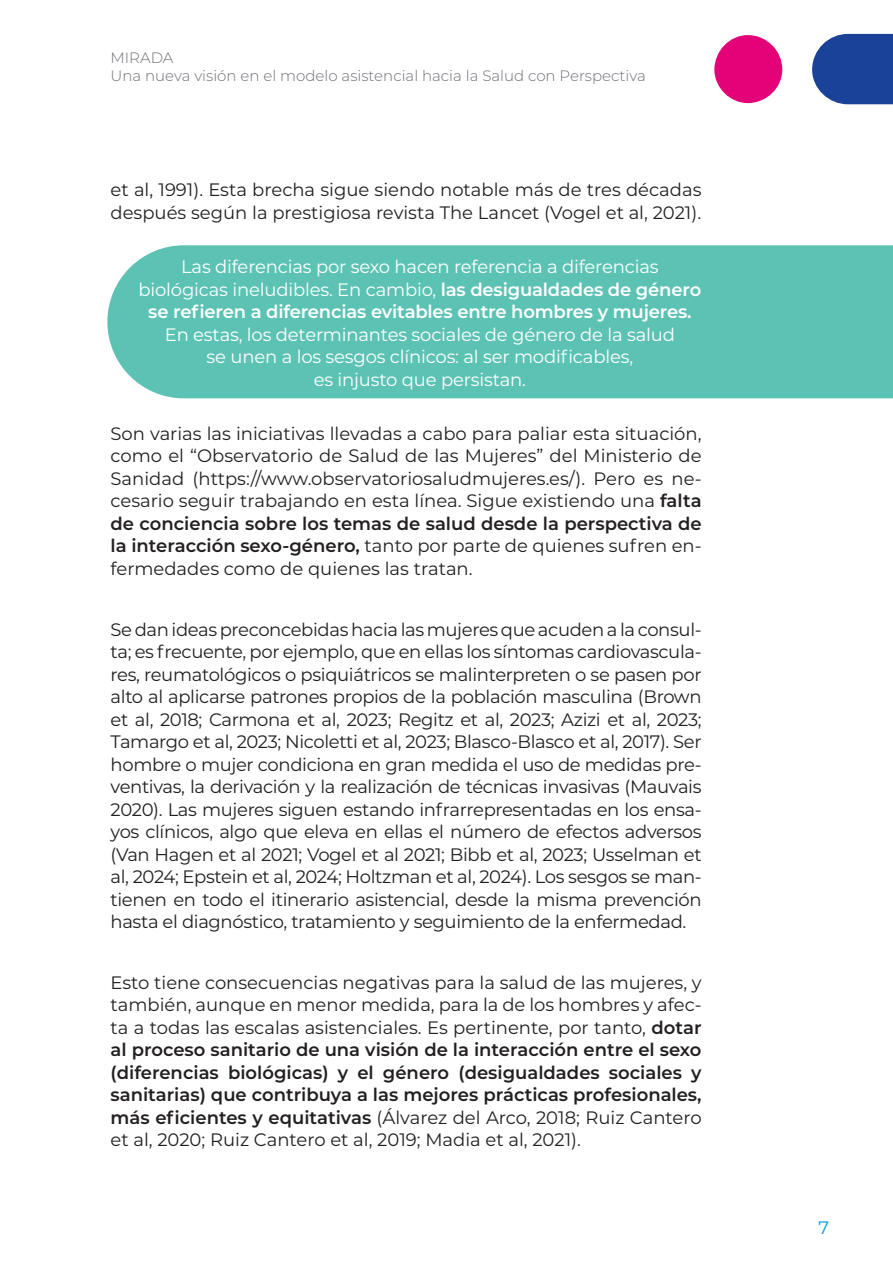
<style>
.page{position:relative;width:893px;height:1263px;background:#fff}
.page>*{position:absolute;margin:0;border:0;box-sizing:border-box;transform-origin:0 0}
.cuerpo_1{font:18px/22.5px "Montserrat";color:#231f20;text-align:justify}
.cuerpo_1-2{font:18px/22.5px "Montserrat";letter-spacing:-.01em;color:#fff;text-align:center}
.t1{font:18px "Montserrat";color:#069ddc}
.t2{font:300 15px/18px "Montserrat";color:#6d6f76}
.s1{font-weight:600}
</style>
<div class="page">
<svg style="left:812px;top:34px;width:81px;height:70px;background:#3054a2"></svg>
<div style="left:714px;top:35px;width:68px;height:68px;background:#e40278;border-radius:50%"></div>
<div style="left:107px;top:245px;width:786px;height:153px;background:#5cc3b4"></div>
<p class="t2" style="left:111px;top:49px;width:537px">MIRADA<br>Una nueva visión en el modelo asistencial hacia la Salud con Perspectiva</p>
<p class="cuerpo_1" style="left:111px;top:178px;width:592px">et al, 1991). Esta brecha sigue siendo notable más de tres décadas después según la prestigiosa revista The Lancet (Vogel et al, 2021).</p>
<p class="cuerpo_1-2" style="left:138px;top:255px;width:564px">Las diferencias por sexo hacen referencia a diferencias biológicas ineludibles. En cambio, <span class="s1">las desigualdades de género se refieren a diferencias evitables entre hombres y mujeres.<br></span>En estas, los determinantes sociales de género de la salud<br>se unen a los sesgos clínicos: al ser modificables,<br>es injusto que persistan.</p>
<p class="cuerpo_1" style="left:111px;top:422px;width:593px">Son varias las iniciativas llevadas a cabo para paliar esta situación, como el “Observatorio de Salud de las Mujeres” del Ministerio de Sanidad (https://www.observatoriosaludmujeres.es/). Pero es ne&shy;cesario seguir trabajando en esta línea. Sigue existiendo una <span class="s1">falta de conciencia sobre los temas de salud desde la perspectiva de la interacción sexo-género,</span> tanto por parte de quienes sufren en&shy;fermedades como de quienes las tratan.</p>
<p class="cuerpo_1" style="left:111px;top:617px;width:593px">Se dan ideas preconcebidas hacia las mujeres que acuden a la consul&shy;ta; es frecuente, por ejemplo, que en ellas los síntomas cardiovascula&shy;res, reumatológicos o psiquiátricos se malinterpreten o se pasen por alto al aplicarse patrones propios de la población masculina (Brown et al, 2018; Carmona et al, 2023; Regitz et al, 2023; Azizi et al, 2023; Tamargo et al, 2023; Nicoletti et al, 2023; Blasco-Blasco et al, 2017). Ser hombre o mujer condiciona en gran medida el uso de medidas pre&shy;ventivas, la derivación y la realización de técnicas invasivas (Mauvais 2020). Las mujeres siguen estando infrarrepresentadas en los ensa&shy;yos clínicos, algo que eleva en ellas el número de efectos adversos (Van Hagen et al 2021; Vogel et al 2021; Bibb et al, 2023; Usselman et al, 2024; Epstein et al, 2024; Holtzman et al, 2024). Los sesgos se man&shy;tienen en todo el itinerario asistencial, desde la misma prevención hasta el diagnóstico, tratamiento y seguimiento de la enfermedad.</p>
<p class="cuerpo_1" style="left:111px;top:971px;width:593px">Esto tiene consecuencias negativas para la salud de las mujeres, y también, aunque en menor medida, para la de los hombres y afec&shy;ta a todas las escalas asistenciales. Es pertinente, por tanto, <span class="s1">dotar al proceso sanitario de una visión de la interacción entre el sexo (diferencias biológicas) y el género (desigualdades sociales y sanitarias) que contribuya a las mejores prácticas profesionales, más eficientes y equitativas</span> (Álvarez del Arco, 2018; Ruiz Cantero et al, 2020; Ruiz Cantero et al, 2019; Madia et al, 2021).</p>
<p class="t1" style="left:819px;top:1215px;width:12px">7</p>
</div>
